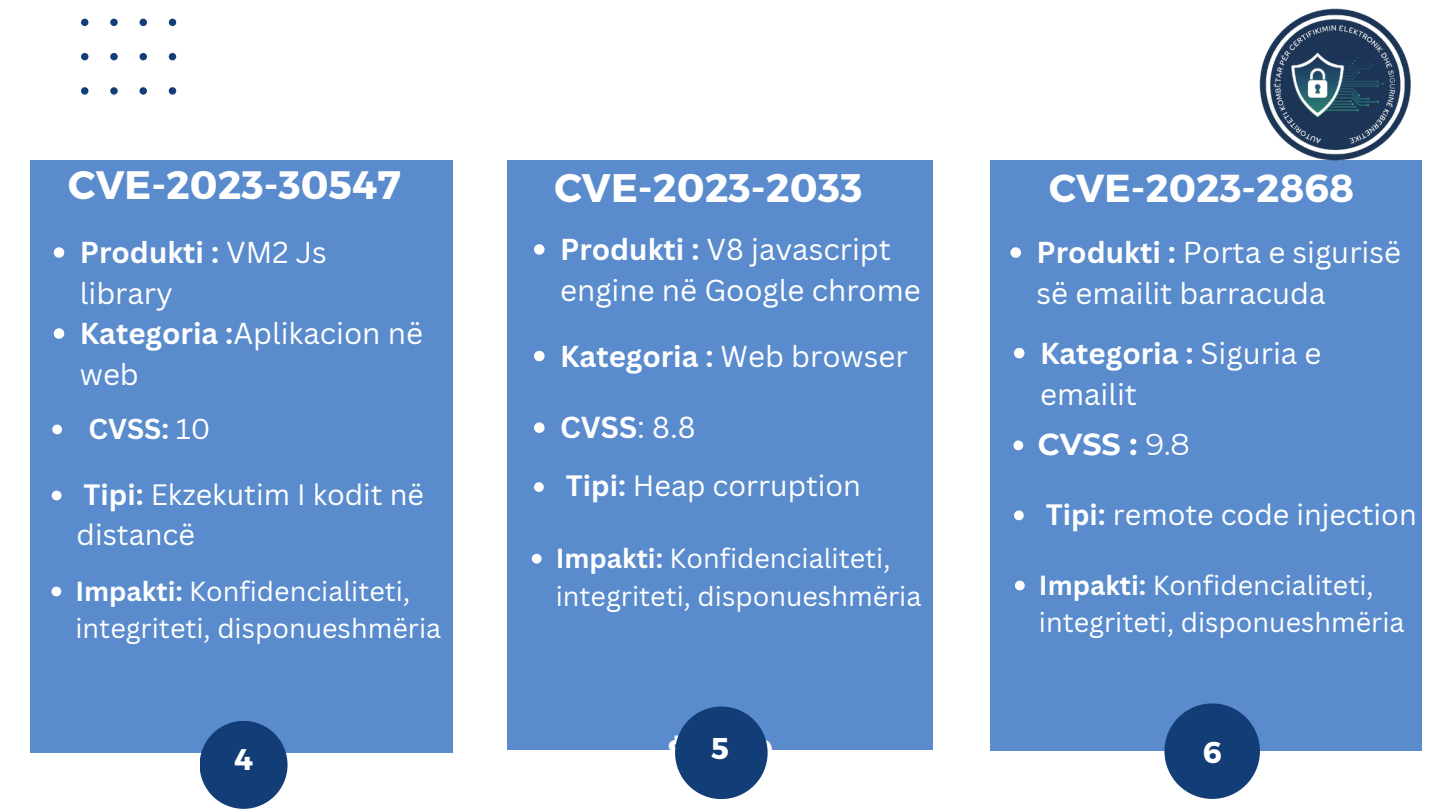
<style>
.page{position:relative;width:1440px;height:810px;background:#fff}
.page>*{position:absolute;margin:0;border:0;box-sizing:border-box;transform-origin:0 0}
.t1{font:700 39.9px "Montserrat";color:#fff}
.t2{font:700 39.7px "Montserrat";color:#fff}
.t3{font:700 39px "Montserrat";color:#fff}
.t4{font:700 30.2px "Montserrat";color:#fff}
.t5{font:700 30px "Montserrat";color:#fff}
.t6{font:700 29.9px "Montserrat";color:#fff}
.t7{font:29.5px/41.2px "Canva Sans";color:#fff}
.t8{font:700 29.5px "Canva Sans";color:#fff}
.t9{font:28.7px/39.8px "Canva Sans";color:#fff}
.t10{font:700 28px "Canva Sans";color:#fff}
.t11{font:26.9px/37.5px "Canva Sans";color:#fff}
.s1{font-weight:700}
.s2{font-weight:400}
</style>
<div class="page">
<div style="left:30px;top:160px;width:423px;height:593px;background:#598bcd"></div>
<div style="left:508px;top:160px;width:425px;height:590px;background:#598bcd"></div>
<div style="left:990px;top:160px;width:431px;height:591px;background:#598bcd"></div>
<svg style="left:534px;top:422px;width:11px;height:11px"></svg>
<svg style="left:1013px;top:440px;width:10px;height:10px"></svg>
<div style="left:200px;top:721px;width:88px;height:88px;background:#123d76;border-radius:50%"></div>
<div style="left:675px;top:707px;width:93px;height:92px;background:#123d76;border-radius:50%"></div>
<div style="left:1164px;top:703px;width:96px;height:96px;background:#123d76;border-radius:50%"></div>
<svg style="left:81px;top:18px;width:95px;height:77px"></svg>
<svg style="left:54px;top:247px;width:10px;height:11px"></svg>
<svg style="left:54px;top:328px;width:10px;height:11px"></svg>
<svg style="left:52px;top:425px;width:10px;height:9px"></svg>
<svg style="left:52px;top:491px;width:10px;height:9px"></svg>
<svg style="left:52px;top:587px;width:9px;height:9px"></svg>
<svg style="left:534px;top:244px;width:11px;height:11px"></svg>
<svg style="left:534px;top:351px;width:11px;height:10px"></svg>
<svg style="left:534px;top:482px;width:10px;height:10px"></svg>
<svg style="left:532px;top:554px;width:10px;height:10px"></svg>
<svg style="left:1010px;top:247px;width:11px;height:11px"></svg>
<svg style="left:1014px;top:348px;width:10px;height:10px"></svg>
<svg style="left:1014px;top:511px;width:10px;height:9px"></svg>
<svg style="left:1015px;top:581px;width:10px;height:9px"></svg>
<img style="left:1260px;top:9px;width:151px;height:151px">
<p class="t2" style="left:68px;top:160px;width:334px">CVE-2023-30547</p>
<p class="t1" style="left:554px;top:162px;width:309px">CVE-2023-2033</p>
<p class="t3" style="left:1049px;top:163px;width:306px">CVE-2023-2868</p>
<p class="t7" style="left:80px;top:231px;width:249px"><span class="s1">Produkti :</span> VM2 Js library</p>
<p class="t7" style="left:80px;top:312px;width:345px"><span class="s1">Kategoria :</span>Aplikacion në web</p>
<p class="t10" style="left:89px;top:409px;width:123px">CVSS: <span class="s2">10</span></p>
<p class="t9" style="left:77px;top:474px;width:349px"><span class="s1">Tipi:</span> Ekzekutim I kodit në distancë</p>
<p class="t11" style="left:75px;top:572px;width:367px"><span class="s1">Impakti:</span> Konfidencialiteti, integriteti, disponueshmëria</p>
<p class="t6" style="left:234px;top:740px;width:20px">4</p>
<p class="t7" style="left:560px;top:228px;width:362px"><span class="s1">Produkti :</span> V8 javascript engine në Google chrome</p>
<p class="t8" style="left:560px;top:335px;width:349px">Kategoria : <span class="s2">Web browser</span></p>
<p class="t8" style="left:560px;top:407px;width:137px">CVSS<span class="s2">: 8.8</span></p>
<p class="t9" style="left:566px;top:465px;width:297px"><span class="s1">Tipi:</span> Heap corruption</p>
<p class="t11" style="left:556px;top:539px;width:367px"><span class="s1">Impakti:</span> Konfidencialiteti, integriteti, disponueshmëria</p>
<p class="t5" style="left:667px;top:731px;width:107px">$42.00</p>
<p class="t5" style="left:711px;top:728px;width:19px">5</p>
<p class="t7" style="left:1037px;top:231px;width:366px"><span class="s1">Produkti :</span> Porta e sigurisë së emailit barracuda</p>
<p class="t7" style="left:1040px;top:332px;width:283px"><span class="s1">Kategoria :</span> Siguria e emailit</p>
<p class="t4" style="left:1038px;top:426px;width:154px">CVSS : <span class="s2">9.8</span></p>
<p class="t9" style="left:1046px;top:494px;width:373px"><span class="s1">Tipi:</span> remote code injection</p>
<p class="t11" style="left:1039px;top:566px;width:367px"><span class="s1">Impakti:</span> Konfidencialiteti, integriteti, disponueshmëria</p>
<p class="t5" style="left:1203px;top:732px;width:20px">6</p>
</div>
